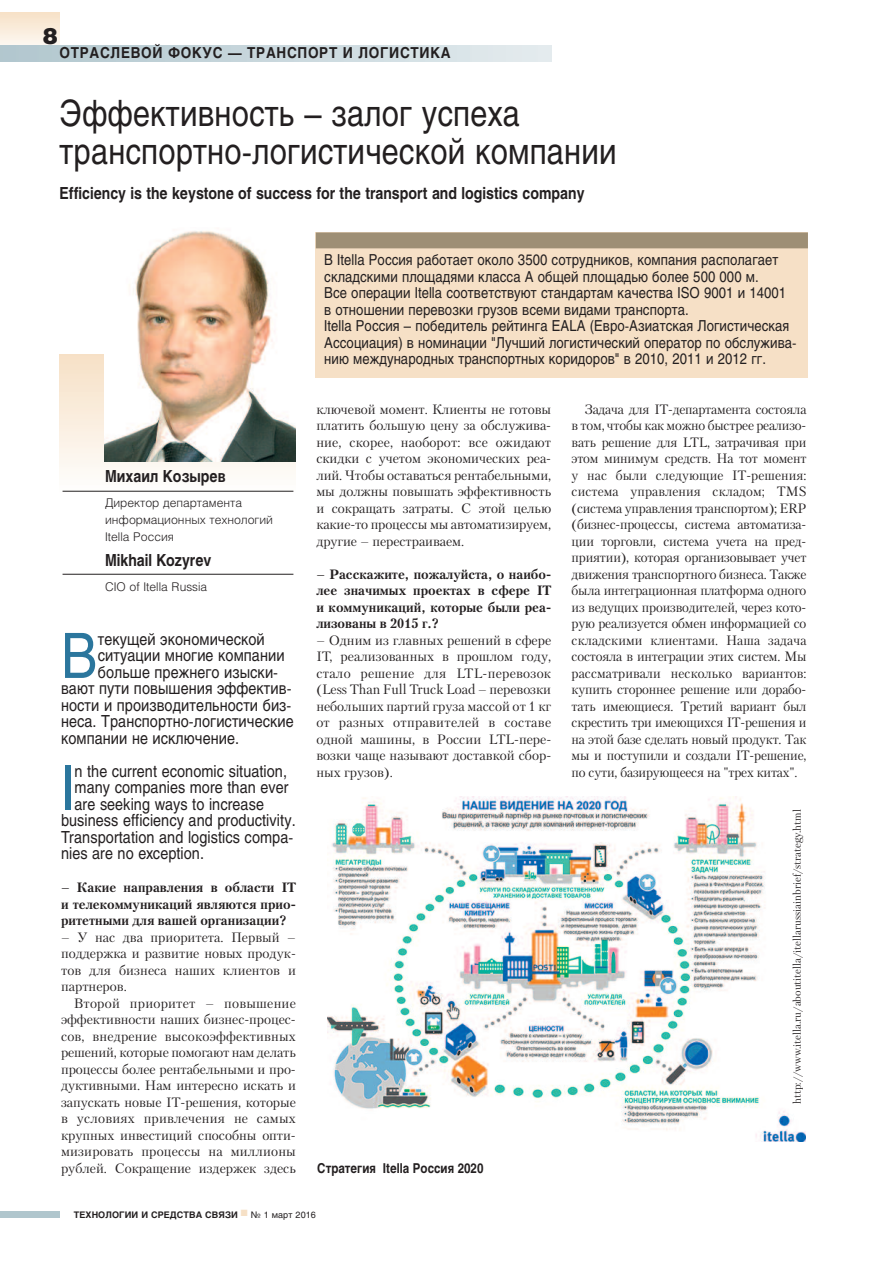
<style>
.page{position:relative;width:893px;height:1263px;background:#fff}
.page>*{position:absolute;margin:0;border:0;box-sizing:border-box;transform-origin:0 0}
.t1{font:61.95px "Helios";color:#2b769d;scale:.87 1}
.t2{font:36px/37.5px "Helios";letter-spacing:.005em;color:#231f20;scale:.85 1}
.t3{font:900 22.5px "Helios";color:#231f20}
.t4{font:16.5px "Helios";letter-spacing:.005em;color:#231f20;scale:.87 1}
.t5{font:700 16.5px "Helios";color:#231f20;scale:.85 1}
.t6{font:15px/16.5px "Helios";letter-spacing:.005em;color:#231f20;scale:.87 1}
.t7{font:700 15px "Helios";letter-spacing:.05em;color:#231f20;scale:.9 1}
.t8{font:13.5px/16.5px "Petersburg";color:#231f20;text-align:justify}
.t9{font:700 13.5px/16.5px "Petersburg";color:#231f20;text-align:justify}
.t10{font:700 13.5px "Helios";color:#231f20;scale:.85 1}
.t11{font:300 12px/16.5px "Helios";color:#231f20}
.t12{font:10.5px "Petersburg";color:#231f20}
.t13{font:700 9px "Helios";letter-spacing:.01em;color:#231f20}
.s1{font-weight:400}
</style>
<div class="page">
<svg style="left:0;top:13px;width:60px;height:33px;background:#f7ebdb"></svg>
<svg style="left:0;top:46px;width:552px;height:15px;background:#c9d8dd"></svg>
<div style="left:0;top:1211px;width:60px;height:6px;background:#b0c6cd"></div>
<svg style="left:60px;top:354px;width:235px;height:138px"></svg>
<img style="left:104px;top:231px;width:191px;height:230px">
<hr style="left:63px;top:491px;width:230px;height:1px;background:#231f20">
<hr style="left:63px;top:574px;width:230px;height:1px;background:#231f20">
<img style="left:327px;top:797px;width:478px;height:344px">
<div style="left:316px;top:232px;width:492px;height:145px;background:#f6e0c6"></div>
<div style="left:316px;top:232px;width:492px;height:16px;background:#9e8f75"></div>
<h3 class="t3" style="left:43px;top:27px;width:17px">8</h3>
<p class="t7" style="left:60px;top:47px;width:436px">ОТРАСЛЕВОЙ ФОКУС — ТРАНСПОРТ И ЛОГИСТИКА</p>
<h2 class="t2" style="left:60px;top:98px;width:657px">Эффективность – залог успеха транспортно-логистической компании</h2>
<p class="t5" style="left:60px;top:187px;width:619px">Efficiency is the keystone of success for the transport and logistics company</p>
<p class="t5" style="left:105px;top:470px;width:143px">Михаил Козырев</p>
<p class="t11" style="left:105px;top:496px;width:169px">Директор департамента информационных технологий<br>Itella Россия</p>
<p class="t5" style="left:105px;top:553px;width:127px">Mikhail Kozyrev</p>
<p class="t11" style="left:105px;top:579px;width:104px">CIO of Itella Russia</p>
<h1 class="t1" style="left:61px;top:633px;width:43px">В</h1>
<p class="t4" style="left:98px;top:633px;width:194px">текущей экономической</p>
<p class="t4" style="left:98px;top:649px;width:216px">ситуации многие компании</p>
<p class="t4" style="left:98px;top:666px;width:209px">больше прежнего изыски-</p>
<p class="t4" style="left:61px;top:682px;width:267px">вают пути повышения эффектив-</p>
<p class="t4" style="left:61px;top:699px;width:266px">ности и производительности биз-</p>
<p class="t4" style="left:61px;top:715px;width:269px">неса. Транспортно-логистические</p>
<p class="t4" style="left:61px;top:732px;width:206px">компании не исключение.</p>
<h1 class="t1" style="left:61px;top:765px;width:17px">I</h1>
<p class="t4" style="left:75px;top:765px;width:246px">n the current economic situation,</p>
<p class="t4" style="left:75px;top:781px;width:247px">many companies more than ever</p>
<p class="t4" style="left:75px;top:798px;width:219px">are seeking ways to increase</p>
<p class="t4" style="left:61px;top:814px;width:271px">business efficiency and productivity.</p>
<p class="t4" style="left:61px;top:831px;width:269px">Transportation and logistics compa-</p>
<p class="t4" style="left:61px;top:847px;width:166px">nies are no exception.</p>
<p class="t9" style="left:61px;top:881px;width:236px">– Какие направления в области IT и телекоммуникаций являются прио&shy;ритетными для вашей организации?</p>
<p class="t8" style="left:61px;top:930px;width:236px">– У нас два приоритета. Первый – поддержка и развитие новых продук&shy;тов для бизнеса наших клиентов и партнеров.</p>
<p class="t8" style="left:61px;top:996px;width:236px;text-indent:13px">Второй приоритет – повышение эффективности наших бизнес-процес&shy;сов, внедрение высокоэффективных решений, которые помогают нам делать процессы более рентабельными и про&shy;дуктивными. Нам интересно искать и запускать новые IT-решения, которые в условиях привлечения не самых крупных инвестиций способны опти&shy;мизировать процессы на миллионы рублей. Сокращение издержек здесь</p>
<p class="t6" style="left:324px;top:253px;width:544px">В Itella Россия работает около 3500 сотрудников, компания располагает складскими площадями класса А общей площадью более 500 000 м.<br>Все операции Itella соответствуют стандартам качества ISO 9001 и 14001 в отношении перевозки грузов всеми видами транспорта.<br>Itella Россия – победитель рейтинга EALA (Евро-Азиатская Логистическая Ассоциация) в номинации "Лучший логистический оператор по обслужива&shy;нию международных транспортных коридоров" в 2010, 2011 и 2012 гг.</p>
<p class="t8" style="left:316px;top:402px;width:236px">ключевой момент. Клиенты не готовы платить большую цену за обслужива&shy;ние, скорее, наоборот: все ожидают скидки с учетом экономических реа&shy;лий. Чтобы оставаться рентабельными, мы должны повышать эффективность и сокращать затраты. С этой целью какие-то процессы мы автоматизируем, другие – перестраиваем.</p>
<p class="t9" style="left:316px;top:567px;width:236px">– Расскажите, пожалуйста, о наибо&shy;лее значимых проектах в сфере IT и коммуникаций, которые были реа&shy;лизованы в 2015 г.?</p>
<p class="t8" style="left:316px;top:633px;width:236px">– Одним из главных решений в сфере IT, реализованных в прошлом году, стало решение для LTL-перевозок (Less Than Full Truck Load – перевозки небольших партий груза массой от 1 кг от разных отправителей в составе одной машины, в России LTL-пере&shy;возки чаще называют доставкой сбор&shy;ных грузов).</p>
<p class="t8" style="left:572px;top:402px;width:236px;text-indent:13px">Задача для IT-департамента состояла в том, чтобы как можно быстрее реализо&shy;вать решение для LTL, затрачивая при этом минимум средств. На тот момент у нас были следующие IT-решения: система управления складом; TMS (система управления транспортом); ERP (бизнес-процессы, система автоматиза&shy;ции торговли, система учета на пред&shy;приятии), которая организовывает учет движения транспортного бизнеса. Также была интеграционная платформа одного из ведущих производителей, через кото&shy;рую реализуется обмен информацией со складскими клиентами. Наша задача состояла в интеграции этих систем. Мы рассматривали несколько вариантов: купить стороннее решение или дорабо&shy;тать имеющиеся. Третий вариант был скрестить три имеющихся IT-решения и на этой базе сделать новый продукт. Так мы и поступили и создали IT-решение, по сути, базирующееся на "трех китах".</p>
<p class="t12" style="left:793px;top:1104px;width:296px;rotate:-90deg">http://www.itella.ru/aboutitella/itellarussiainbrief/strategy.html</p>
<p class="t10" style="left:317px;top:1163px;width:197px">Стратегия Itella Россия 2020</p>
<p class="t13" style="left:74px;top:1211px;width:244px">ТЕХНОЛОГИИ И СРЕДСТВА СВЯЗИ <sup>■</sup> <span class="s1">№ 1 март 2016</span></p>
</div>
